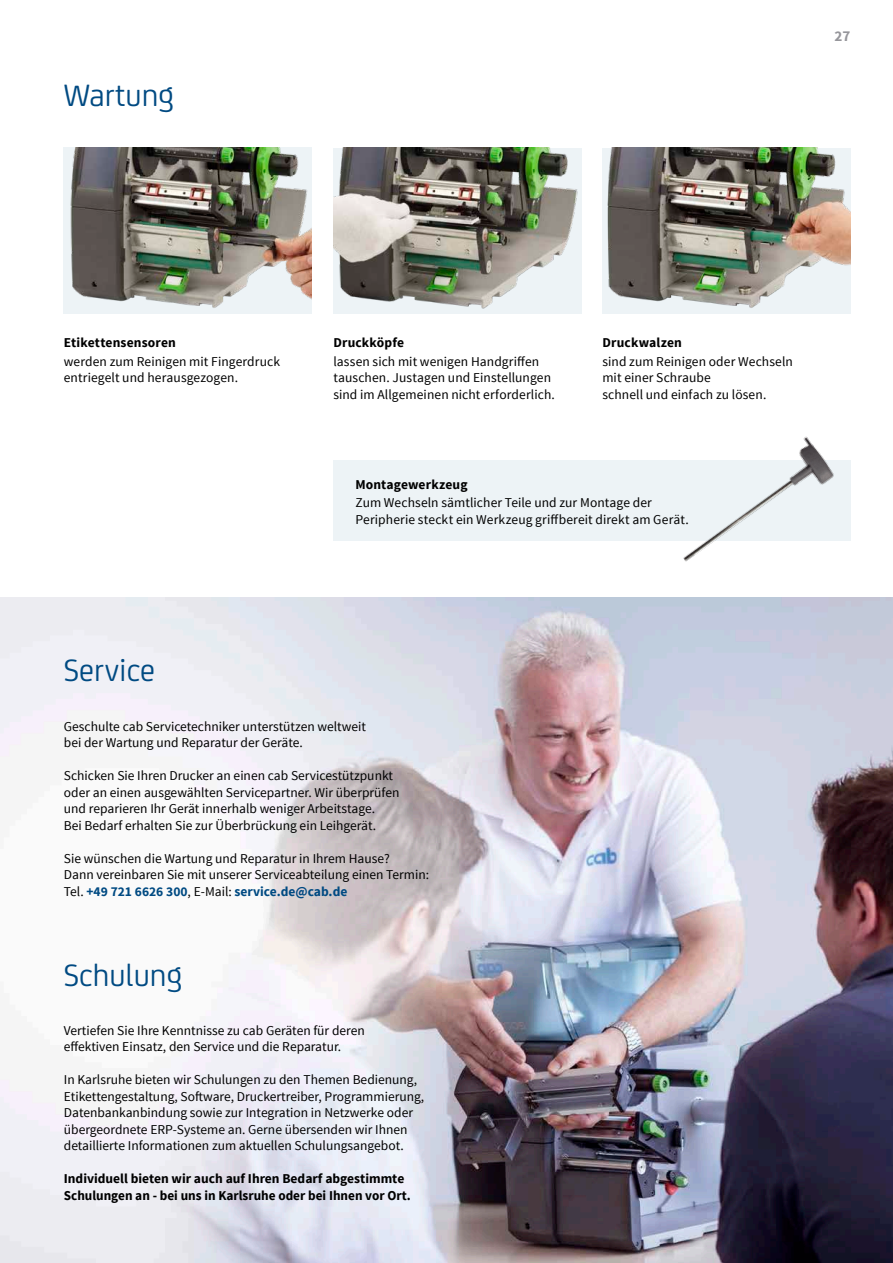
<style>
.page{position:relative;width:893px;height:1263px;background:#fff}
.page>*{position:absolute;margin:0;border:0;box-sizing:border-box;transform-origin:0 0}
.t1{font:33px "CA Sans";color:#004a82}
.t2{font:700 15px "Source Sans Pro";color:#96969b}
.t3{font:13.5px/16.5px "Source Sans Pro";color:#000}
.t4{font:700 13.5px/16.5px "Source Sans Pro";color:#000}
.s1{font-weight:700;color:#004a82}
</style>
<div class="page">
<img style="left:0;top:597px;width:893px;height:666px">
<div style="left:333px;top:460px;width:517px;height:80px;background:#edf3f6"></div>
<img style="left:333px;top:148px;width:248px;height:166px">
<img style="left:602px;top:148px;width:248px;height:166px">
<img style="left:64px;top:148px;width:248px;height:166px">
<img style="left:658px;top:436px;width:185px;height:126px">
<h1 class="t1" style="left:64px;top:72px;width:112px">Wartung</h1>
<p class="t2" style="left:835px;top:26px;width:17px">27</p>
<p class="t4" style="left:64px;top:335px;width:114px">Etikettensensoren</p>
<p class="t3" style="left:64px;top:353px;width:218px">werden zum Reinigen mit Fingerdruck entriegelt und herausgezogen.</p>
<h1 class="t1" style="left:64px;top:646px;width:93px">Service</h1>
<p class="t4" style="left:333px;top:335px;width:72px">Druckköpfe</p>
<p class="t3" style="left:333px;top:353px;width:223px">lassen sich mit wenigen Handgriffen tauschen. Justagen und Einstellungen sind im Allgemeinen nicht erforderlich.</p>
<p class="t4" style="left:602px;top:335px;width:81px">Druckwalzen</p>
<p class="t3" style="left:602px;top:353px;width:192px">sind zum Reinigen oder Wechseln mit einer Schraube<br>schnell und einfach zu lösen.</p>
<p class="t4" style="left:355px;top:476px;width:114px">Montagewerkzeug</p>
<p class="t3" style="left:355px;top:495px;width:335px">Zum Wechseln sämtlicher Teile und zur Montage der<br>Peripherie steckt ein Werkzeug griffbereit direkt am Gerät.</p>
<p class="t3" style="left:64px;top:718px;width:304px">Geschulte cab Servicetechniker unterstützen weltweit bei der Wartung und Reparatur der Geräte.</p>
<p class="t3" style="left:64px;top:768px;width:337px">Schicken Sie Ihren Drucker an einen cab Servicestützpunkt oder an einen ausgewählten Servicepartner. Wir überprüfen und reparieren Ihr Gerät innerhalb weniger Arbeitstage.<br>Bei Bedarf erhalten Sie zur Überbrückung ein Leihgerät.</p>
<p class="t3" style="left:64px;top:850px;width:367px">Sie wünschen die Wartung und Reparatur in Ihrem Hause?<br>Dann vereinbaren Sie mit unserer Serviceabteilung einen Termin:<br>Tel. <span class="s1">+49 721 6626 300</span>, E-Mail: <span class="s1">service.de@cab.de</span></p>
<h1 class="t1" style="left:64px;top:951px;width:120px">Schulung</h1>
<p class="t3" style="left:64px;top:1022px;width:302px">Vertiefen Sie Ihre Kenntnisse zu cab Geräten für deren effektiven Einsatz, den Service und die Reparatur.</p>
<p class="t3" style="left:64px;top:1072px;width:362px">In Karlsruhe bieten wir Schulungen zu den Themen Bedienung, Etikettengestaltung, Software, Druckertreiber, Programmierung, Datenbankanbindung sowie zur Integration in Netzwerke oder übergeordnete ERP-Systeme an. Gerne übersenden wir Ihnen detaillierte Informationen zum aktuellen Schulungsangebot.</p>
<p class="t4" style="left:64px;top:1171px;width:349px">Individuell bieten wir auch auf Ihren Bedarf abgestimmte<br>Schulungen an - bei uns in Karlsruhe oder bei Ihnen vor Ort.</p>
</div>
